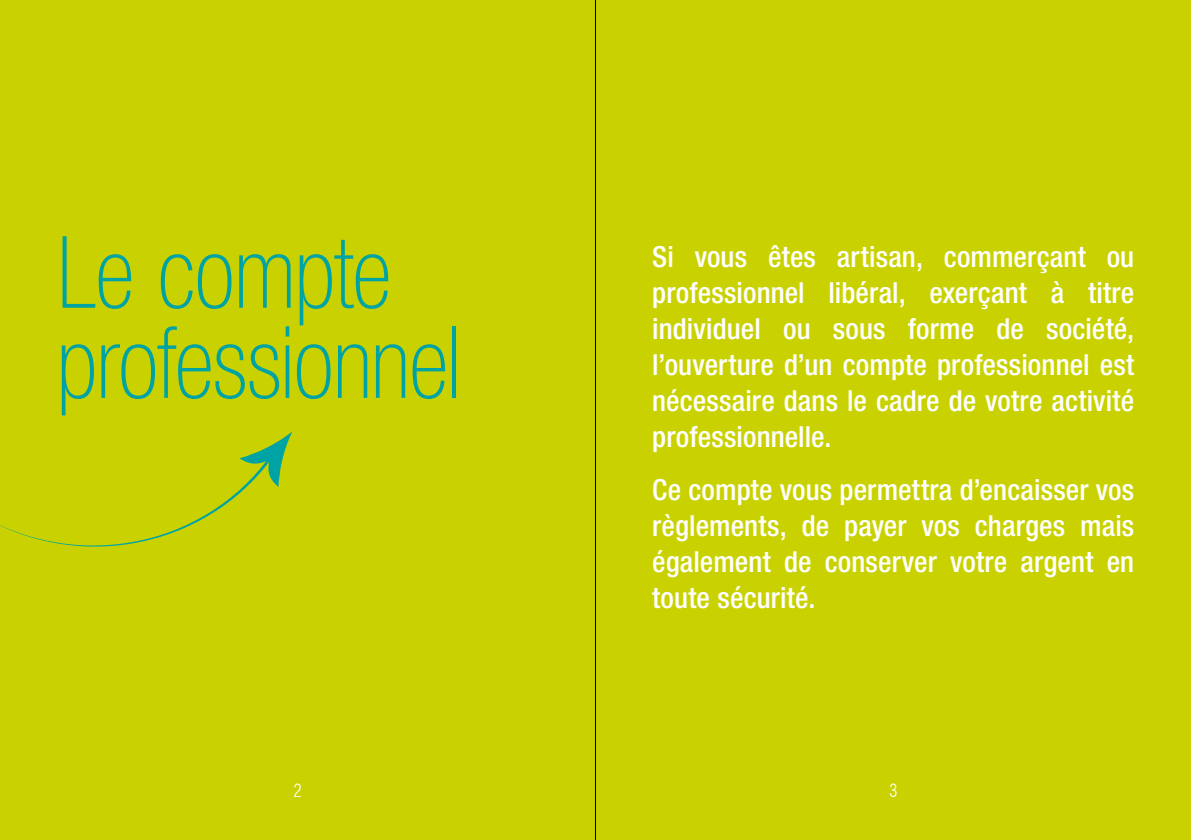
<style>
.page{position:relative;width:1191px;height:840px;background:#fff}
.page>*{position:absolute;margin:0;border:0;box-sizing:border-box;transform-origin:0 0}
.t1{font:100 condensed 100px/90px "Helvetica Neue";letter-spacing:-.01em;color:#00a3a3;scale:.96 1}
.t2{font:500 condensed 29px/36px "Helvetica Neue";letter-spacing:.005em;color:#fff;text-align:justify}
.t3{font:300 condensed 18px "Swiss 721 BT";color:#fff}
</style>
<div class="page">
<div style="left:0;top:0;width:1191px;height:839px;background:#c9d200"></div>
<hr style="left:595px;top:0;width:1px;height:839px;background:#000">
<svg style="left:0;top:432px;width:292px;height:115px"></svg>
<h1 class="t1" style="left:57px;top:226px;width:423px">Le compte professionnel</h1>
<p class="t2" style="left:652px;top:238px;width:483px">Si vous êtes artisan, commerçant ou professionnel libéral, exerçant à titre individuel ou sous forme de société, l’ouverture d’un compte professionnel est nécessaire dans le cadre de votre activité professionnelle.</p>
<p class="t2" style="left:652px;top:471px;width:483px">Ce compte vous permettra d’encaisser vos règlements, de payer vos charges mais également de conserver votre argent en toute sécurité.</p>
<p class="t3" style="left:293px;top:779px;width:10px">2</p>
<p class="t3" style="left:889px;top:779px;width:10px">3</p>
</div>
